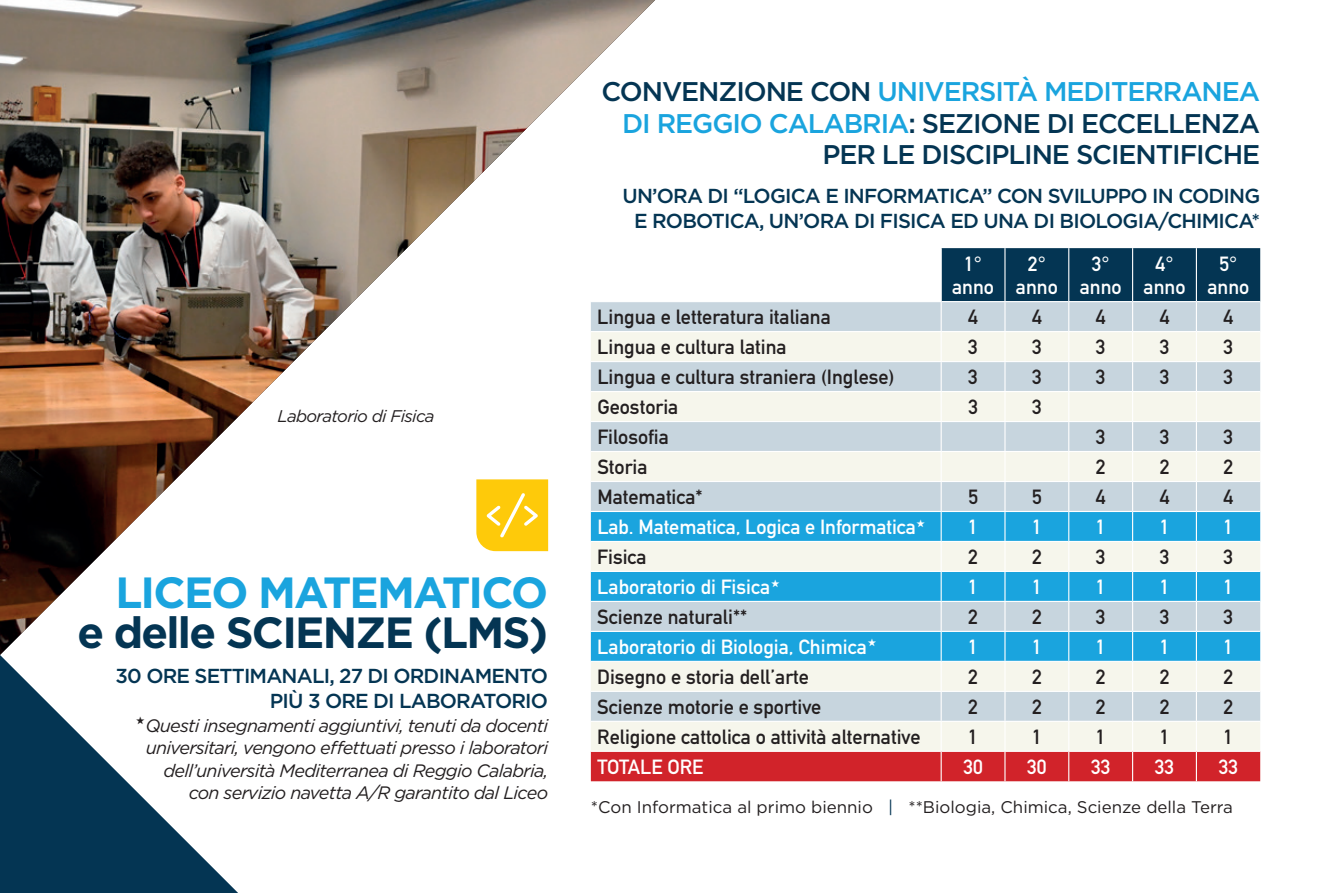
<style>
.page{position:relative;width:1340px;height:893px;background:#fff}
.page>*{position:absolute;margin:0;border:0;box-sizing:border-box;transform-origin:0 0}
.t1{font:700 43.65px "Gotham";letter-spacing:-.04em;color:#043553}
.t2{font:700 43.65px "Gotham";letter-spacing:-.04em;color:#1aa4de}
.t3{font:500 27px/31.5px "Gotham";letter-spacing:-.04em;color:#043553;text-align:right}
.t4{font:700 20.25px "DIN Alternate";color:#231f20}
.t5{font:500 20.25px/24.8px "Gotham";letter-spacing:-.04em;color:#043553;text-align:right}
.t6{font:700 20.25px/22.5px "DIN Alternate";color:#fff;text-align:center}
.t7{font:italic 18px/22.5px "Gotham";letter-spacing:-.04em;color:#231f20;text-align:right}
.t8{font:16.88px "Gotham";color:#231f20}
.t9{font:italic 16.88px "Gotham";letter-spacing:-.04em;color:#231f20}
.s1{color:#1aa4de}
.s2{color:#043553}
</style>
<div class="page">
<img style="left:0;top:0;width:655px;height:655px">
<svg style="left:0;top:655px;width:238px;height:238px;fill:#043553"></svg>
<svg style="left:476px;top:479px;width:72px;height:72px;background:#fece21"></svg>
<svg style="left:136px;top:716px;width:8px;height:8px"></svg>
<svg style="left:591px;top:248px;width:669px;height:533px;background:#b7cad5"></svg>
<p class="t9" style="left:277px;top:406px;width:158px">Laboratorio di Fisica</p>
<h1 class="t2" style="left:115px;top:564px;width:434px">LICEO MATEMATICO</h1>
<h1 class="t1" style="left:77px;top:603px;width:472px">e delle SCIENZE (LMS)</h1>
<p class="t5" style="left:115px;top:663px;width:434px">30 ORE SETTIMANALI, 27 DI ORDINAMENTO<br>PIÙ 3 ORE DI LABORATORIO</p>
<p class="t7" style="left:145px;top:714px;width:404px">Questi insegnamenti aggiuntivi, tenuti da docenti universitari, vengono effettuati presso i laboratori dell’università Mediterranea di Reggio Calabria, con servizio navetta A/R garantito dal Liceo</p>
<h2 class="t3" style="left:601px;top:76px;width:660px">CONVENZIONE CON <span class="s1">UNIVERSITÀ MEDITERRANEA<br>DI REGGIO CALABRIA</span>: SEZIONE DI ECCELLENZA<br>PER LE DISCIPLINE SCIENTIFICHE</h2>
<p class="t5" style="left:622px;top:183px;width:639px;text-align:center">UN’ORA DI “LOGICA E INFORMATICA” CON SVILUPPO IN CODING<br>E ROBOTICA, UN’ORA DI FISICA ED UNA DI BIOLOGIA/CHIMICA*</p>
<p class="t6" style="left:952px;top:252px;width:43px">1° anno</p>
<p class="t6" style="left:1015px;top:252px;width:43px">2° anno</p>
<p class="t6" style="left:1079px;top:252px;width:43px">3° anno</p>
<p class="t6" style="left:1143px;top:252px;width:43px">4° anno</p>
<p class="t6" style="left:1207px;top:252px;width:43px">5° anno</p>
<p class="t4" style="left:597px;top:302px;width:235px">Lingua e letteratura italiana</p>
<p class="t4" style="left:968px;top:302px;width:11px">4</p>
<p class="t4" style="left:1032px;top:302px;width:11px">4</p>
<p class="t4" style="left:1095px;top:302px;width:11px">4</p>
<p class="t4" style="left:1159px;top:302px;width:11px">4</p>
<p class="t4" style="left:1223px;top:302px;width:11px">4</p>
<p class="t4" style="left:597px;top:332px;width:191px">Lingua e cultura latina</p>
<p class="t4" style="left:968px;top:332px;width:11px">3</p>
<p class="t4" style="left:1032px;top:332px;width:11px">3</p>
<p class="t4" style="left:1095px;top:332px;width:11px">3</p>
<p class="t4" style="left:1159px;top:332px;width:11px">3</p>
<p class="t4" style="left:1223px;top:332px;width:11px">3</p>
<p class="t4" style="left:597px;top:362px;width:298px">Lingua e cultura straniera (Inglese)</p>
<p class="t4" style="left:968px;top:362px;width:11px">3</p>
<p class="t4" style="left:1032px;top:362px;width:11px">3</p>
<p class="t4" style="left:1095px;top:362px;width:11px">3</p>
<p class="t4" style="left:1159px;top:362px;width:11px">3</p>
<p class="t4" style="left:1223px;top:362px;width:11px">3</p>
<p class="t4" style="left:597px;top:392px;width:82px">Geostoria</p>
<p class="t4" style="left:968px;top:392px;width:11px">3</p>
<p class="t4" style="left:1032px;top:392px;width:11px">3</p>
<p class="t4" style="left:597px;top:422px;width:73px">Filosofia</p>
<p class="t4" style="left:1095px;top:422px;width:11px">3</p>
<p class="t4" style="left:1159px;top:422px;width:11px">3</p>
<p class="t4" style="left:1223px;top:422px;width:11px">3</p>
<p class="t4" style="left:597px;top:452px;width:52px">Storia</p>
<p class="t4" style="left:1095px;top:452px;width:11px">2</p>
<p class="t4" style="left:1159px;top:452px;width:11px">2</p>
<p class="t4" style="left:1223px;top:452px;width:11px">2</p>
<p class="t4" style="left:597px;top:482px;width:107px">Matematica*</p>
<p class="t4" style="left:968px;top:482px;width:11px">5</p>
<p class="t4" style="left:1032px;top:482px;width:11px">5</p>
<p class="t4" style="left:1095px;top:482px;width:11px">4</p>
<p class="t4" style="left:1159px;top:482px;width:11px">4</p>
<p class="t4" style="left:1223px;top:482px;width:11px">4</p>
<p class="t6" style="left:597px;top:514px;width:320px">Lab. Matematica, Logica e Informatica</p>
<p class="t6" style="left:968px;top:515px;width:11px">1</p>
<p class="t6" style="left:1032px;top:515px;width:11px">1</p>
<p class="t6" style="left:1095px;top:515px;width:11px">1</p>
<p class="t6" style="left:1159px;top:515px;width:11px">1</p>
<p class="t6" style="left:1223px;top:515px;width:11px">1</p>
<p class="t4" style="left:597px;top:542px;width:51px">Fisica</p>
<p class="t4" style="left:968px;top:542px;width:11px">2</p>
<p class="t4" style="left:1032px;top:542px;width:11px">2</p>
<p class="t4" style="left:1095px;top:542px;width:11px">3</p>
<p class="t4" style="left:1159px;top:542px;width:11px">3</p>
<p class="t4" style="left:1223px;top:542px;width:11px">3</p>
<p class="t6" style="left:597px;top:574px;width:174px">Laboratorio di Fisica</p>
<p class="t6" style="left:968px;top:574px;width:11px">1</p>
<p class="t6" style="left:1032px;top:574px;width:11px">1</p>
<p class="t6" style="left:1095px;top:574px;width:11px">1</p>
<p class="t6" style="left:1159px;top:574px;width:11px">1</p>
<p class="t6" style="left:1223px;top:574px;width:11px">1</p>
<p class="t4" style="left:597px;top:602px;width:151px">Scienze naturali**</p>
<p class="t4" style="left:968px;top:602px;width:11px">2</p>
<p class="t4" style="left:1032px;top:602px;width:11px">2</p>
<p class="t4" style="left:1095px;top:602px;width:11px">3</p>
<p class="t4" style="left:1159px;top:602px;width:11px">3</p>
<p class="t4" style="left:1223px;top:602px;width:11px">3</p>
<p class="t6" style="left:597px;top:634px;width:271px">Laboratorio di Biologia, Chimica</p>
<p class="t6" style="left:968px;top:634px;width:11px">1</p>
<p class="t6" style="left:1032px;top:634px;width:11px">1</p>
<p class="t6" style="left:1095px;top:634px;width:11px">1</p>
<p class="t6" style="left:1159px;top:634px;width:11px">1</p>
<p class="t6" style="left:1223px;top:634px;width:11px">1</p>
<p class="t4" style="left:597px;top:662px;width:213px">Disegno e storia dell’arte</p>
<p class="t4" style="left:968px;top:662px;width:11px">2</p>
<p class="t4" style="left:1032px;top:662px;width:11px">2</p>
<p class="t4" style="left:1095px;top:662px;width:11px">2</p>
<p class="t4" style="left:1159px;top:662px;width:11px">2</p>
<p class="t4" style="left:1223px;top:662px;width:11px">2</p>
<p class="t4" style="left:597px;top:692px;width:225px">Scienze motorie e sportive</p>
<p class="t4" style="left:968px;top:692px;width:11px">2</p>
<p class="t4" style="left:1032px;top:692px;width:11px">2</p>
<p class="t4" style="left:1095px;top:692px;width:11px">2</p>
<p class="t4" style="left:1159px;top:692px;width:11px">2</p>
<p class="t4" style="left:1223px;top:692px;width:11px">2</p>
<p class="t4" style="left:597px;top:722px;width:325px">Religione cattolica o attività alternative</p>
<p class="t4" style="left:968px;top:722px;width:11px">1</p>
<p class="t4" style="left:1032px;top:722px;width:11px">1</p>
<p class="t4" style="left:1095px;top:722px;width:11px">1</p>
<p class="t4" style="left:1159px;top:722px;width:11px">1</p>
<p class="t4" style="left:1223px;top:722px;width:11px">1</p>
<p class="t6" style="left:597px;top:754px;width:108px">TOTALE ORE</p>
<p class="t6" style="left:963px;top:754px;width:21px">30</p>
<p class="t6" style="left:1027px;top:754px;width:21px">30</p>
<p class="t6" style="left:1091px;top:754px;width:21px">33</p>
<p class="t6" style="left:1154px;top:754px;width:21px">33</p>
<p class="t6" style="left:1218px;top:754px;width:21px">33</p>
<p class="t8" style="left:591px;top:796px;width:643px">*Con Informatica al primo biennio <span class="s2">|</span> **Biologia, Chimica, Scienze della Terra</p>
</div>
